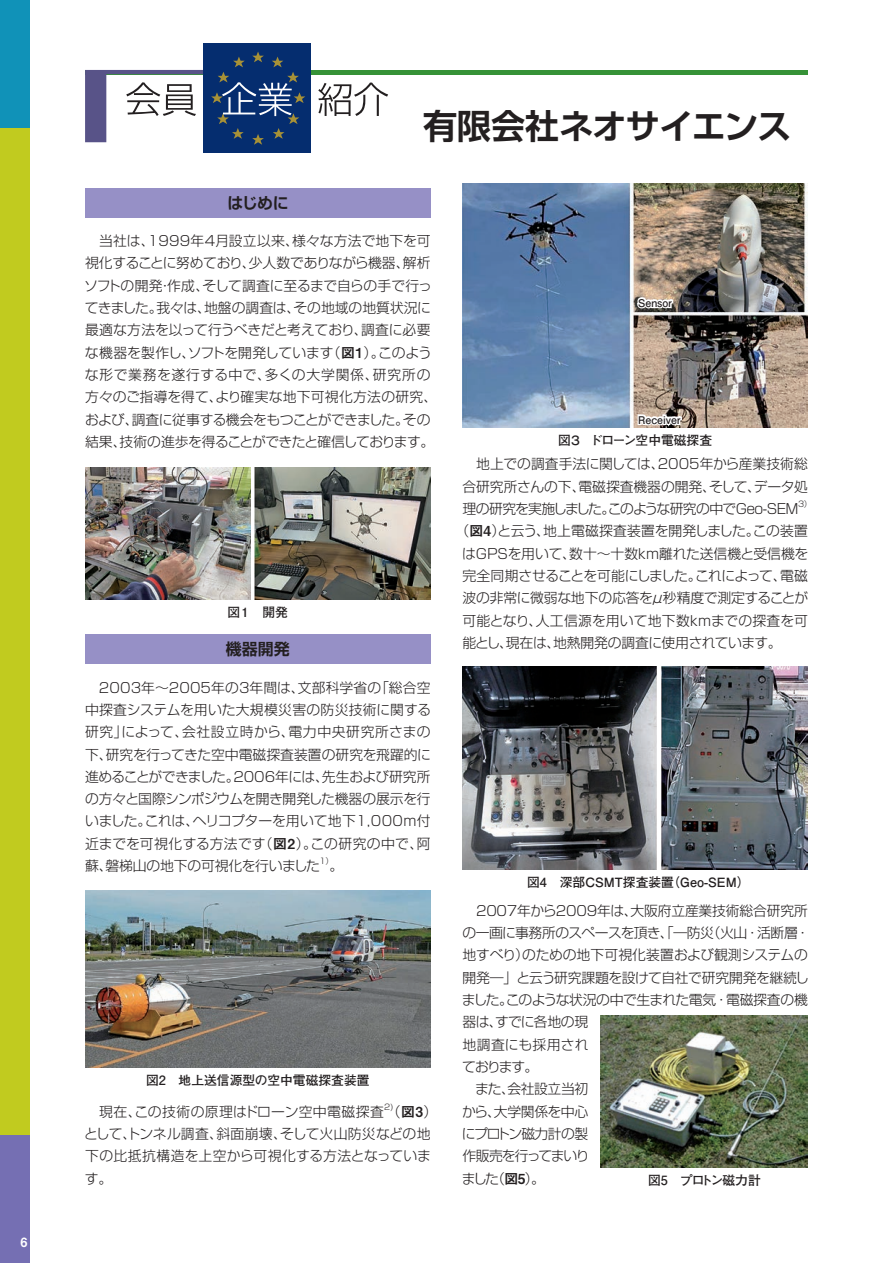
<style>
.page{position:relative;width:893px;height:1263px;background:#fff}
.page>*{position:absolute;margin:0;border:0;box-sizing:border-box;transform-origin:0 0}
.t1{font:700 34.05px "Shin Go Pro De";letter-spacing:-.015em;color:#231f20}
.t2{font:700 15.9px "Shin Go Pro De";letter-spacing:-.01em;color:#231f20}
.t3{font:300 13.8px/22.4px "Shin Go Pro";letter-spacing:-.015em;color:#231f20;text-align:justify}
.t4{font:300 13.8px "Shin Go Pro";letter-spacing:.03em;color:#231f20}
.t5{font:700 12.75px "Futo Go B101 Pro";color:#231f20}
.t6{font:700 12.75px "Futo Go B101 Pro";letter-spacing:-.035em;color:#231f20}
.t7{font:700 12.75px "Futo Go B101 Pro";letter-spacing:-.075em;color:#231f20}
.t8{font:12.75px "Midashi Go Pro MB31";color:#fff}
.t9{font:700 10.65px "Futo Go B101 Pro";color:#231f20}
.t10{font:300 8.1px "Shin Go Pro";color:#231f20}
.s1{font-family:"Midashi Go Pro MB31";font-weight:400}
</style>
<div class="page">
<div style="left:0;top:0;width:30px;height:1263px;background:#c1cb1f"></div>
<div style="left:0;top:1135px;width:30px;height:128px;background:#756fb3"></div>
<div style="left:0;top:0;width:30px;height:128px;background:#1092b8"></div>
<div style="left:85px;top:188px;width:346px;height:29px;background:#9690c6"></div>
<div style="left:85px;top:634px;width:346px;height:30px;background:#9690c6"></div>
<hr style="left:85px;top:70px;width:723px;height:4px;background:#369237">
<div style="left:203px;top:44px;width:108px;height:109px;background:#052d6f"></div>
<svg style="left:85px;top:52px;width:220px;height:93px"></svg>
<svg style="left:318px;top:83px;width:70px;height:33px"></svg>
<img style="left:85px;top:468px;width:166px;height:131px">
<img style="left:255px;top:468px;width:176px;height:131px">
<img style="left:85px;top:891px;width:346px;height:176px">
<img style="left:462px;top:183px;width:346px;height:244px">
<svg style="left:635px;top:295px;width:40px;height:16px"></svg>
<svg style="left:633px;top:413px;width:51px;height:15px"></svg>
<img style="left:462px;top:666px;width:195px;height:203px">
<img style="left:661px;top:666px;width:147px;height:203px">
<img style="left:601px;top:1015px;width:207px;height:152px">
<p class="t8" style="left:21px;top:1231px;width:9px">6</p>
<h1 class="t1" style="left:423px;top:99px;width:370px">有限会社ネオサイエンス</h1>
<p class="t2" style="left:228px;top:189px;width:63px">はじめに</p>
<p class="t3" style="left:84px;top:228px;width:355px;text-align:left">　当社は、1999年4月設立以来、様々な方法で地下を可視化することに努めており、少人数でありながら機器、解析ソフトの開発・作成、そして調査に至るまで自らの手で行ってきました。我々は、地盤の調査は、その地域の地質状況に最適な方法を以って行うべきだと考えており、調査に必要な機器を製作し、ソフトを開発しています（<span class="s1">図1</span>）。このような形で業務を遂行する中で、多くの大学関係、研究所の方々のご指導を得て、より確実な地下可視化方法の研究、および、調査に従事する機会をもつことができました。その結果、技術の進歩を得ることができたと確信しております。</p>
<p class="t5" style="left:228px;top:602px;width:62px">図１　開発</p>
<p class="t2" style="left:226px;top:636px;width:65px">機器開発</p>
<p class="t3" style="left:85px;top:674px;width:348px">　2003年～2005年の3年間は、文部科学省の「総合空中探査システムを用いた大規模災害の防災技術に関する研究」によって、会社設立時から、電力中央研究所さまの下、研究を行ってきた空中電磁探査装置の研究を飛躍的に進めることができました。2006年には、先生および研究所の方々と国際シンポジウムを開き開発した機器の展示を行いました。これは、ヘリコプターを用いて地下1,000m付近までを可視化する方法です（<span class="s1">図2</span>）。この研究の中で、阿蘇、磐梯山の地下の可視化を行いました</p>
<p class="t10" style="left:320px;top:855px;width:16px">1）</p>
<p class="t3" style="left:329px;top:853px;width:15px">。</p>
<p class="t5" style="left:146px;top:1070px;width:225px">図2　地上送信源型の空中電磁探査装置</p>
<p class="t10" style="left:384px;top:1100px;width:11px">2)</p>
<p class="t3" style="left:84px;top:1121px;width:348px">として、トンネル調査、斜面崩壊、そして火山防災などの地下の比抵抗構造を上空から可視化する方法となっています。</p>
<p class="t4" style="left:85px;top:1100px;width:354px">　現在、この技術の原理はドローン空中電磁探査（<span class="s1">図3</span>）</p>
<p class="t9" style="left:638px;top:294px;width:35px">Sensor</p>
<p class="t9" style="left:638px;top:411px;width:44px">Receiver</p>
<p class="t6" style="left:558px;top:430px;width:155px">図３　ドローン空中電磁探査</p>
<p class="t3" style="left:462px;top:451px;width:347px">　地上での調査手法に関しては、2005年から産業技術総合研究所さんの下、電磁探査機器の開発、そして、データ処理の研究を実施しました。このような研究の中でGeo-SEM</p>
<p class="t10" style="left:798px;top:497px;width:15px">3）</p>
<p class="t3" style="left:462px;top:518px;width:348px;text-indent:-7px">（<span class="s1">図4</span>）と云う、地上電磁探査装置を開発しました。この装置はGPSを用いて、数十～十数km離れた送信機と受信機を完全同期させることを可能にしました。これによって、電磁波の非常に微弱な地下の応答をμ秒精度で測定することが可能となり、人工信源を用いて地下数kmまでの探査を可能とし、現在は、地熱開発の調査に使用されています。</p>
<p class="t5" style="left:527px;top:872px;width:224px">図4　深部CSMT探査装置（Geo-SEM）</p>
<p class="t3" style="left:462px;top:898px;width:349px;text-align:left">　2007年から2009年は、大阪府立産業技術総合研究所の一画に事務所のスペースを頂き、「―防災（火山・活断層・地すべり）のための地下可視化装置および観測システムの開発―」と云う研究課題を設けて自社で研究開発を継続しました。このような状況の中で生まれた電気・電磁探査の機器は、すでに各地の現<br>地調査にも採用され<br>ております。<br>　また、会社設立当初<br>から、大学関係を中心<br>にプロトン磁力計の製<br>作販売を行ってまいり<br>ました（<span class="s1">図5</span>）。</p>
<p class="t7" style="left:648px;top:1169px;width:114px">図5　プロトン磁力計</p>
</div>
